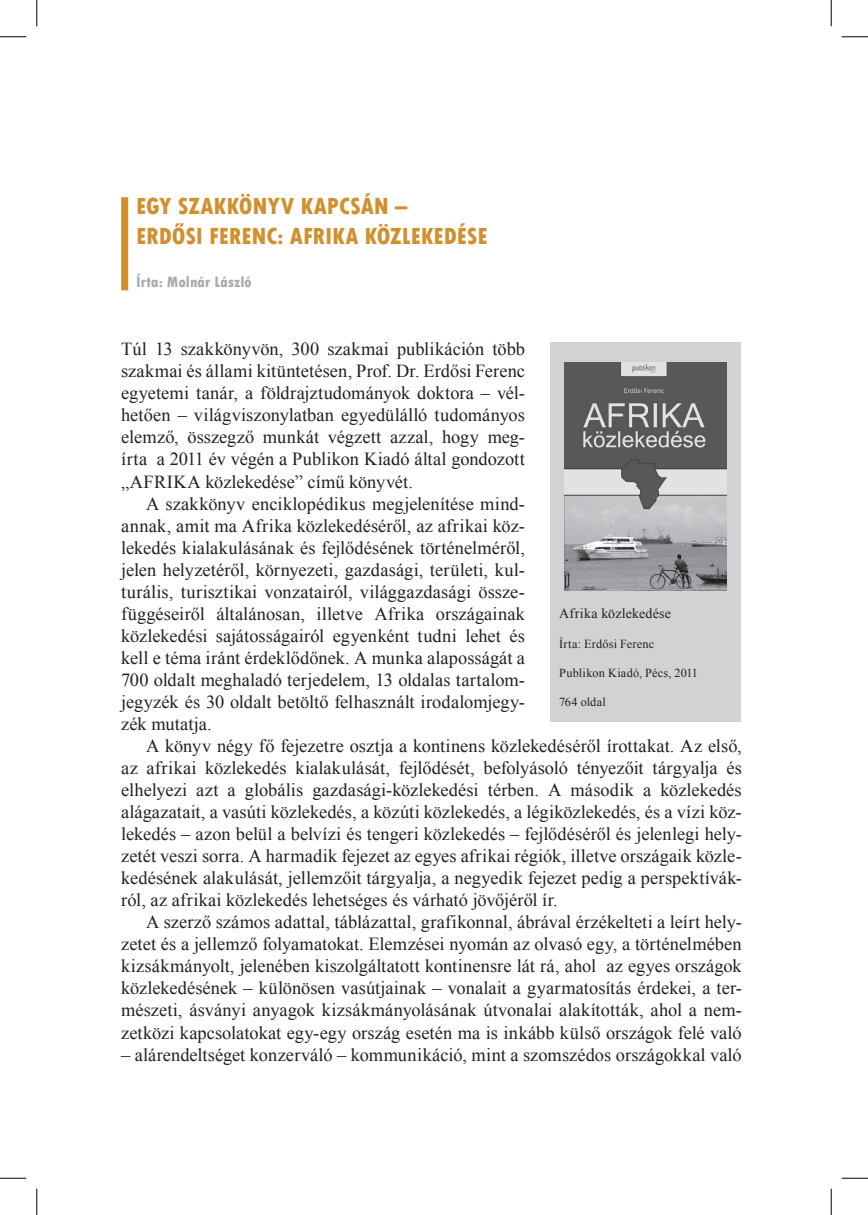
<style>
.page{position:relative;width:868px;height:1215px;background:#fff}
.page>*{position:absolute;margin:0;border:0;box-sizing:border-box;transform-origin:0 0}
.t1{font:800 condensed 24.5px/29.4px "Tw Cen";letter-spacing:-.005em;color:#d0902e}
.t2{font:18.38px/22.1px "Times New Roman";color:#231f20;text-align:justify}
.t3{font:800 condensed 15.75px "Tw Cen";letter-spacing:.005em;color:#a8a9ad}
.t4{font:14px "Times New Roman";letter-spacing:.015em;color:#231f20}
.t5{font:12.25px "Times New Roman";letter-spacing:.015em;color:#231f20}
</style>
<div class="page">
<div style="left:121px;top:197px;width:7px;height:93px;background:#d0902e"></div>
<div style="left:550px;top:342px;width:190px;height:379px;background:#d1d2d4"></div>
<img style="left:564px;top:362px;width:162px;height:228px">
<svg style="left:0;top:36px;width:26px;height:1px"></svg>
<svg style="left:841px;top:36px;width:26px;height:1px"></svg>
<svg style="left:0;top:1177px;width:26px;height:1px"></svg>
<svg style="left:841px;top:1177px;width:26px;height:1px"></svg>
<svg style="left:36px;top:0;width:1px;height:26px"></svg>
<svg style="left:36px;top:1188px;width:1px;height:26px"></svg>
<svg style="left:830px;top:0;width:1px;height:26px"></svg>
<svg style="left:830px;top:1188px;width:1px;height:26px"></svg>
<h1 class="t1" style="left:136px;top:191px;width:350px">EGY SZAKKÖNYV KAPCSÁN –<br>ERDŐSI FERENC: AFRIKA KÖZLEKEDÉSE</h1>
<p class="t3" style="left:136px;top:273px;width:117px">ÍRTA: MOLNÁR LÁSZLÓ</p>
<p class="t2" style="left:121px;top:338px;width:405px">Túl 13 szakkönyvön, 300 szakmai publikáción több szakmai és állami kitüntetésen, Prof. Dr. Erdősi Ferenc egyetemi tanár, a földrajztudományok doktora – vél&shy;hetően – világviszonylatban egyedülálló tudományos elemző, összegző munkát végzett azzal, hogy meg&shy;írta a 2011 év végén a Publikon Kiadó által gondozott „AFRIKA közlekedése” című könyvét.</p>
<p class="t2" style="left:121px;top:492px;width:405px;text-indent:25px">A szakkönyv enciklopédikus megjelenítése mind&shy;annak, amit ma Afrika közlekedéséről, az afrikai köz&shy;lekedés kialakulásának és fejlődésének történelméről, jelen helyzetéről, környezeti, gazdasági, területi, kul&shy;turális, turisztikai vonzatairól, világgazdasági össze&shy;függéseiről általánosan, illetve Afrika országainak közlekedési sajátosságairól egyenként tudni lehet és kell e téma iránt érdeklődőnek. A munka alaposságát a 700 oldalt meghaladó terjedelem, 13 oldalas tartalom&shy;jegyzék és 30 oldalt betöltő felhasznált irodalomjegy&shy;zék mutatja.</p>
<p class="t4" style="left:559px;top:604px;width:113px">Afrika közlekedése</p>
<p class="t5" style="left:559px;top:635px;width:96px">Írta: Erdősi Ferenc</p>
<p class="t5" style="left:559px;top:664px;width:140px">Publikon Kiadó, Pécs, 2011</p>
<p class="t5" style="left:559px;top:694px;width:48px">764 oldal</p>
<p class="t2" style="left:121px;top:734px;width:622px;text-indent:25px">A könyv négy fő fejezetre osztja a kontinens közlekedéséről írottakat. Az első, az afrikai közlekedés kialakulását, fejlődését, befolyásoló tényezőit tárgyalja és elhelyezi azt a globális gazdasági-közlekedési térben. A második a közlekedés alágazatait, a vasúti közlekedés, a közúti közlekedés, a légiközlekedés, és a vízi köz&shy;lekedés – azon belül a belvízi és tengeri közlekedés – fejlődéséről és jelenlegi hely&shy;zetét veszi sorra. A harmadik fejezet az egyes afrikai régiók, illetve országaik közle&shy;kedésének alakulását, jellemzőit tárgyalja, a negyedik fejezet pedig a perspektívák&shy;ról, az afrikai közlekedés lehetséges és várható jövőjéről ír.</p>
<p class="t2" style="left:121px;top:910px;width:622px;text-indent:25px">A szerző számos adattal, táblázattal, grafikonnal, ábrával érzékelteti a leírt hely&shy;zetet és a jellemző folyamatokat. Elemzései nyomán az olvasó egy, a történelmében kizsákmányolt, jelenében kiszolgáltatott kontinensre lát rá, ahol az egyes országok közlekedésének – különösen vasútjainak – vonalait a gyarmatosítás érdekei, a ter&shy;mészeti, ásványi anyagok kizsákmányolásának útvonalai alakították, ahol a nem&shy;zetközi kapcsolatokat egy-egy ország esetén ma is inkább külső országok felé való</p>
<p class="t2" style="left:121px;top:1043px;width:621px">– alárendeltséget konzerváló – kommunikáció, mint a szomszédos országokkal való</p>
</div>
